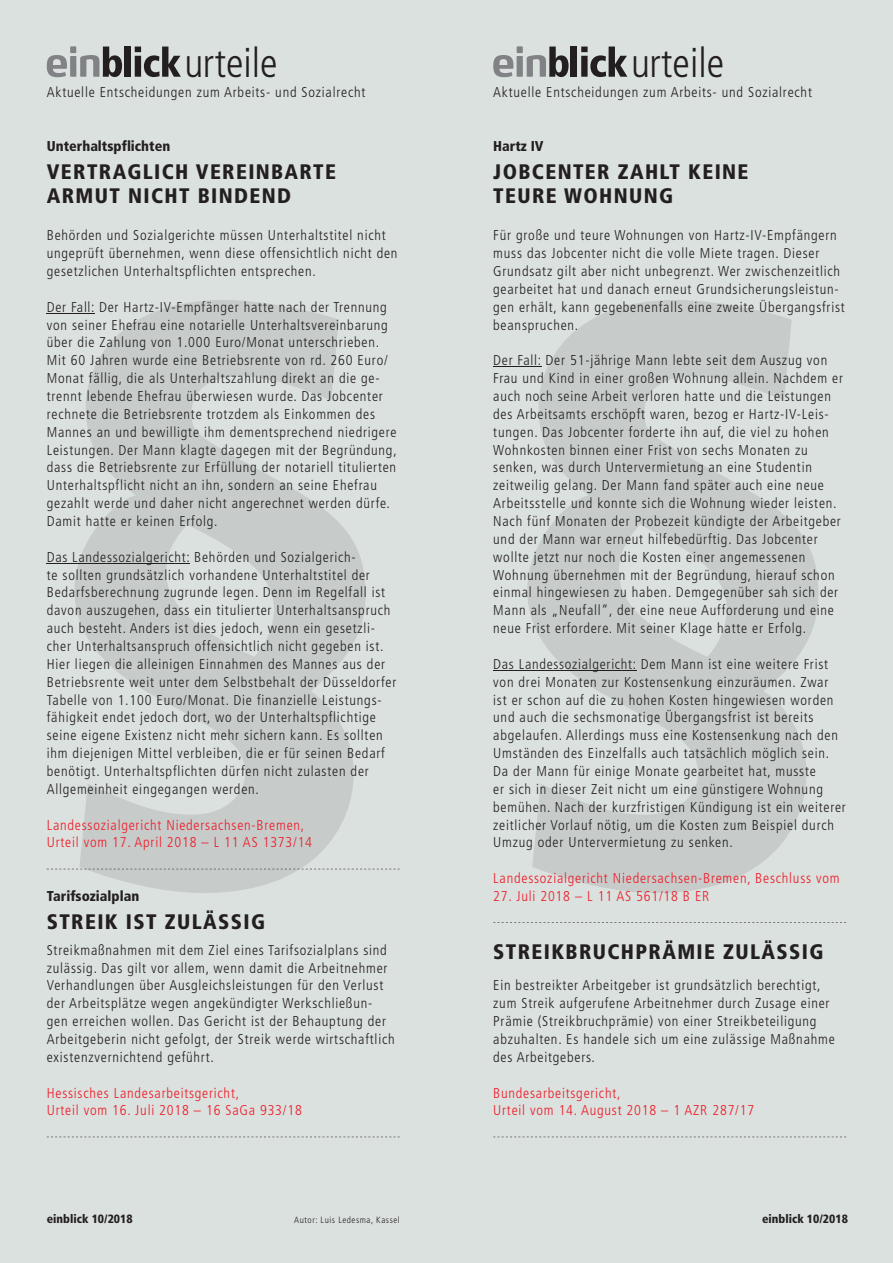
<style>
.page{position:relative;width:893px;height:1263px;background:#fff}
.page>*{position:absolute;margin:0;border:0;box-sizing:border-box;transform-origin:0 0}
.t1{font:300 condensed 40.8px "Frutiger";color:#231f20}
.t2{font:900 condensed 21px/23.9px "Frutiger";letter-spacing:.065em;color:#231f20}
.t3{font:300 condensed 14.25px/17.9px "Frutiger";letter-spacing:.055em;color:#231f20}
.t4{font:300 condensed 14.25px/17.9px "Frutiger";letter-spacing:.055em;color:#ee1c28}
.t5{font:900 condensed 14.25px "Frutiger";color:#231f20}
.t6{font:900 condensed 12px "Frutiger";color:#231f20}
.t7{font:300 condensed 9px "Frutiger";letter-spacing:.065em;color:#231f20}
</style>
<div class="page">
<div style="left:0;top:0;width:446px;height:1263px;background:#dbe1de"></div>
<div style="left:446px;top:0;width:447px;height:1263px;background:#dbe1de"></div>
<svg style="left:527px;top:300px;width:291px;height:593px;fill:#c7cccb"></svg>
<svg style="left:74px;top:300px;width:292px;height:593px;fill:#c7cccb"></svg>
<hr style="left:493px;top:366px;width:48px;height:1px;background:#231f20">
<hr style="left:493px;top:670px;width:143px;height:1px;background:#231f20">
<svg style="left:493px;top:922px;width:353px;height:1px"></svg>
<svg style="left:493px;top:1137px;width:353px;height:1px"></svg>
<hr style="left:47px;top:313px;width:48px;height:1px;background:#231f20">
<hr style="left:47px;top:563px;width:143px;height:1px;background:#231f20">
<svg style="left:47px;top:869px;width:353px;height:1px"></svg>
<svg style="left:47px;top:1137px;width:353px;height:1px"></svg>
<svg style="left:493px;top:46px;width:76px;height:31px"></svg>
<div style="left:570px;top:47px;width:7px;height:30px;background:#231f20"></div>
<svg style="left:581px;top:47px;width:46px;height:30px"></svg>
<svg style="left:47px;top:46px;width:75px;height:31px"></svg>
<div style="left:124px;top:47px;width:6px;height:30px;background:#231f20"></div>
<svg style="left:135px;top:47px;width:46px;height:30px"></svg>
<h1 class="t1" style="left:185px;top:39px;width:95px">urteile</h1>
<h1 class="t1" style="left:631px;top:39px;width:95px">urteile</h1>
<p class="t3" style="left:47px;top:84px;width:320px">Aktuelle Entscheidungen zum Arbeits- und Sozialrecht</p>
<p class="t3" style="left:493px;top:84px;width:320px">Aktuelle Entscheidungen zum Arbeits- und Sozialrecht</p>
<p class="t5" style="left:47px;top:137px;width:125px">Unterhaltspflichten</p>
<h2 class="t2" style="left:47px;top:160px;width:291px">VERTRAGLICH VEREINBARTE<br>ARMUT NICHT BINDEND</h2>
<p class="t3" style="left:47px;top:227px;width:352px">Behörden und Sozialgerichte müssen Unterhaltstitel nicht ungeprüft übernehmen, wenn diese offensichtlich nicht den gesetzlichen Unterhaltspflichten entsprechen.</p>
<p class="t3" style="left:47px;top:298px;width:351px">Der Fall: Der Hartz-IV-Empfänger hatte nach der Trennung von seiner Ehefrau eine notarielle Unterhaltsvereinbarung über die Zahlung von 1.000 Euro/Monat unterschrieben.<br>Mit 60 Jahren wurde eine Betriebsrente von rd. 260 Euro/ Monat fällig, die als Unterhaltszahlung direkt an die ge&shy;trennt lebende Ehefrau überwiesen wurde. Das Jobcenter rechnete die Betriebsrente trotzdem als Einkommen des Mannes an und bewilligte ihm dementsprechend niedrigere Leistungen. Der Mann klagte dagegen mit der Begründung, dass die Betriebsrente zur Erfüllung der notariell titulierten Unterhaltspflicht nicht an ihn, sondern an seine Ehefrau gezahlt werde und daher nicht angerechnet werden dürfe.<br>Damit hatte er keinen Erfolg.</p>
<p class="t3" style="left:47px;top:548px;width:351px">Das Landessozialgericht: Behörden und Sozialgerich-<br>te sollten grundsätzlich vorhandene Unterhaltstitel der Bedarfsberechnung zugrunde legen. Denn im Regelfall ist davon auszugehen, dass ein titulierter Unterhaltsanspruch auch besteht. Anders ist dies jedoch, wenn ein gesetzli&shy;cher Unterhaltsanspruch offensichtlich nicht gegeben ist.<br>Hier liegen die alleinigen Einnahmen des Mannes aus der Betriebsrente weit unter dem Selbstbehalt der Düsseldorfer Tabelle von 1.100 Euro/Monat. Die finanzielle Leistungs&shy;fähigkeit endet jedoch dort, wo der Unterhaltspflichtige seine eigene Existenz nicht mehr sichern kann. Es sollten ihm diejenigen Mittel verbleiben, die er für seinen Bedarf benötigt. Unterhaltspflichten dürfen nicht zulasten der Allgemeinheit eingegangen werden.</p>
<p class="t4" style="left:47px;top:816px;width:267px">Landessozialgericht Niedersachsen-Bremen,<br>Urteil vom 17. April 2018 – L 11 AS 1373/14</p>
<p class="t5" style="left:47px;top:887px;width:94px">Tarifsozialplan</p>
<h2 class="t2" style="left:47px;top:910px;width:220px">STREIK IST ZULÄSSIG</h2>
<p class="t3" style="left:47px;top:941px;width:349px">Streikmaßnahmen mit dem Ziel eines Tarifsozialplans sind zulässig. Das gilt vor allem, wenn damit die Arbeitnehmer Verhandlungen über Ausgleichsleistungen für den Verlust der Arbeitsplätze wegen angekündigter Werkschließun&shy;gen erreichen wollen. Das Gericht ist der Behauptung der Arbeitgeberin nicht gefolgt, der Streik werde wirtschaftlich existenzvernichtend geführt.</p>
<p class="t4" style="left:47px;top:1084px;width:257px">Hessisches Landesarbeitsgericht,<br>Urteil vom 16. Juli 2018 – 16 SaGa 933/18</p>
<p class="t5" style="left:493px;top:137px;width:52px">Hartz IV</p>
<h2 class="t2" style="left:493px;top:160px;width:257px">JOBCENTER ZAHLT KEINE<br>TEURE WOHNUNG</h2>
<p class="t3" style="left:493px;top:227px;width:353px">Für große und teure Wohnungen von Hartz-IV-Empfängern muss das Jobcenter nicht die volle Miete tragen. Dieser Grundsatz gilt aber nicht unbegrenzt. Wer zwischenzeitlich gearbeitet hat und danach erneut Grundsicherungsleistun&shy;gen erhält, kann gegebenenfalls eine zweite Übergangsfrist beanspruchen.</p>
<p class="t3" style="left:493px;top:352px;width:351px">Der Fall: Der 51-jährige Mann lebte seit dem Auszug von Frau und Kind in einer großen Wohnung allein. Nachdem er auch noch seine Arbeit verloren hatte und die Leistungen des Arbeitsamts erschöpft waren, bezog er Hartz-IV-Leis&shy;tungen. Das Jobcenter forderte ihn auf, die viel zu hohen Wohnkosten binnen einer Frist von sechs Monaten zu senken, was durch Untervermietung an eine Studentin zeitweilig gelang. Der Mann fand später auch eine neue Arbeitsstelle und konnte sich die Wohnung wieder leisten.<br>Nach fünf Monaten der Probezeit kündigte der Arbeitgeber und der Mann war erneut hilfebedürftig. Das Jobcenter wollte jetzt nur noch die Kosten einer angemessenen Wohnung übernehmen mit der Begründung, hierauf schon einmal hingewiesen zu haben. Demgegenüber sah sich der Mann als „Neufall“, der eine neue Aufforderung und eine neue Frist erfordere. Mit seiner Klage hatte er Erfolg.</p>
<p class="t3" style="left:493px;top:655px;width:354px">Das Landessozialgericht: Dem Mann ist eine weitere Frist von drei Monaten zur Kostensenkung einzuräumen. Zwar<br>ist er schon auf die zu hohen Kosten hingewiesen worden und auch die sechsmonatige Übergangsfrist ist bereits abgelaufen. Allerdings muss eine Kostensenkung nach den Umständen des Einzelfalls auch tatsächlich möglich sein.<br>Da der Mann für einige Monate gearbeitet hat, musste<br>er sich in dieser Zeit nicht um eine günstigere Wohnung bemühen. Nach der kurzfristigen Kündigung ist ein weiterer zeitlicher Vorlauf nötig, um die Kosten zum Beispiel durch Umzug oder Untervermietung zu senken.</p>
<p class="t4" style="left:493px;top:869px;width:348px">Landessozialgericht Niedersachsen-Bremen, Beschluss vom</p>
<p class="t4" style="left:493px;top:887px;width:218px">27. Juli 2018 – L 11 AS 561/18 B ER</p>
<h2 class="t2" style="left:493px;top:940px;width:332px">STREIKBRUCHPRÄMIE ZULÄSSIG</h2>
<p class="t3" style="left:493px;top:977px;width:343px">Ein bestreikter Arbeitgeber ist grundsätzlich berechtigt, zum Streik aufgerufene Arbeitnehmer durch Zusage einer Prämie (Streikbruchprämie) von einer Streikbeteiligung abzuhalten. Es handele sich um eine zulässige Maßnahme des Arbeitgebers.</p>
<p class="t4" style="left:493px;top:1084px;width:262px">Bundesarbeitsgericht,<br>Urteil vom 14. August 2018 – 1 AZR 287/17</p>
<p class="t6" style="left:47px;top:1211px;width:87px">einblick 10/2018</p>
<p class="t7" style="left:294px;top:1215px;width:107px">Autor: Luis Ledesma, Kassel</p>
<p class="t6" style="left:762px;top:1211px;width:87px">einblick 10/2018</p>
</div>
